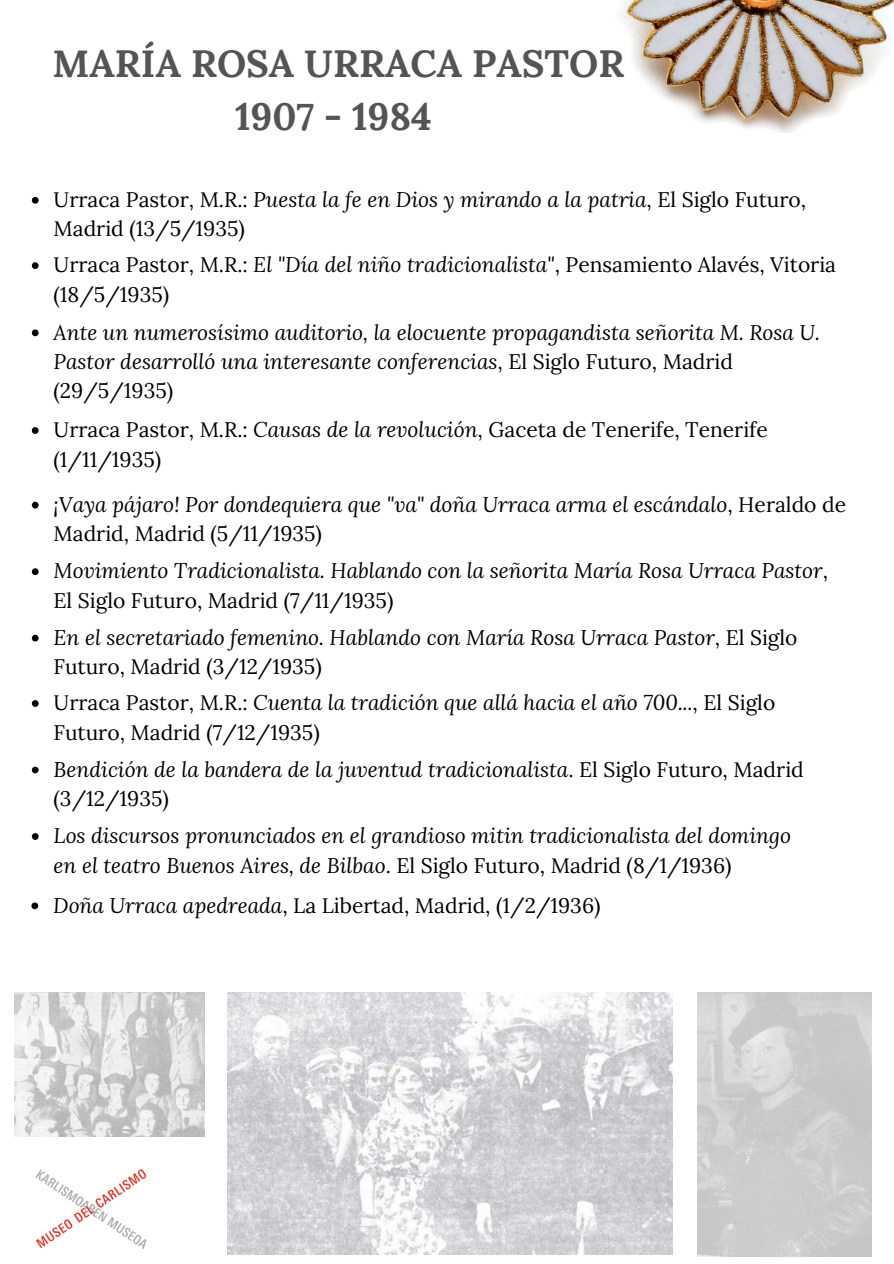
<style>
.page{position:relative;width:894px;height:1264px;background:#fff}
.page>*{position:absolute;margin:0;border:0;box-sizing:border-box;transform-origin:0 0}
.t1{font:700 37.95px/52.8px "Lora";color:#545454;text-align:center}
.t2{font:italic 21px/29.2px "Lora";color:#000}
.t3{font:21px/29.2px "Lora";color:#000}
.s1{font-style:italic}
.s2{font-style:normal}
</style>
<div class="page">
<img style="left:621px;top:0;width:272px;height:132px">
<img style="left:697px;top:992px;width:174px;height:263px">
<img style="left:35px;top:1169px;width:112px;height:80px">
<svg style="left:32px;top:197px;width:7px;height:7px"></svg>
<svg style="left:32px;top:262px;width:7px;height:7px"></svg>
<svg style="left:32px;top:329px;width:7px;height:7px"></svg>
<img style="left:227px;top:992px;width:445px;height:262px">
<svg style="left:32px;top:766px;width:7px;height:7px"></svg>
<svg style="left:32px;top:568px;width:7px;height:7px"></svg>
<svg style="left:32px;top:634px;width:7px;height:7px"></svg>
<svg style="left:32px;top:700px;width:7px;height:7px"></svg>
<svg style="left:32px;top:427px;width:7px;height:7px"></svg>
<svg style="left:32px;top:502px;width:7px;height:6px"></svg>
<img style="left:15px;top:992px;width:189px;height:144px">
<svg style="left:32px;top:833px;width:7px;height:6px"></svg>
<svg style="left:31px;top:902px;width:7px;height:7px"></svg>
<h1 class="t1" style="left:53px;top:37px;width:573px">MARÍA ROSA URRACA PASTOR<br>1907 - 1984</h1>
<p class="t3" style="left:54px;top:185px;width:754px">Urraca Pastor, M.R.: <span class="s1">Puesta la fe en Dios y mirando a la patria</span>, El Siglo Futuro,<br>Madrid (13/5/1935)</p>
<p class="t3" style="left:54px;top:250px;width:783px">Urraca Pastor, M.R.: <span class="s1">El "Día del niño tradicionalista"</span>, Pensamiento Alavés, Vitoria (18/5/1935)</p>
<p class="t2" style="left:54px;top:317px;width:767px">Ante un numerosísimo auditorio, la elocuente propagandista señorita M. Rosa U.<br>Pastor desarrolló una interesante conferencias<span class="s2">, El Siglo Futuro, Madrid (29/5/1935)</span></p>
<p class="t3" style="left:54px;top:415px;width:715px">Urraca Pastor, M.R.: <span class="s1">Causas de la revolución</span>, Gaceta de Tenerife, Tenerife (1/11/1935)</p>
<p class="t2" style="left:54px;top:489px;width:793px">¡Vaya pájaro! Por dondequiera que "va" doña Urraca arma el escándalo<span class="s2">, Heraldo de<br>Madrid, Madrid (5/11/1935)</span></p>
<p class="t2" style="left:54px;top:556px;width:775px">Movimiento Tradicionalista. Hablando con la señorita María Rosa Urraca Pastor<span class="s2">,<br>El Siglo Futuro, Madrid (7/11/1935)</span></p>
<p class="t2" style="left:54px;top:622px;width:745px">En el secretariado femenino. Hablando con María Rosa Urraca Pastor<span class="s2">, El Siglo<br>Futuro, Madrid (3/12/1935)</span></p>
<p class="t3" style="left:54px;top:688px;width:723px">Urraca Pastor, M.R.: <span class="s1">Cuenta la tradición que allá hacia el año 700...</span>, El Siglo<br>Futuro, Madrid (7/12/1935)</p>
<p class="t2" style="left:54px;top:754px;width:751px">Bendición de la bandera de la juventud tradicionalista<span class="s2">. El Siglo Futuro, Madrid (3/12/1935)</span></p>
<p class="t2" style="left:54px;top:820px;width:738px">Los discursos pronunciados en el grandioso mitin tradicionalista del domingo en el teatro Buenos Aires, de Bilbao<span class="s2">. El Siglo Futuro, Madrid (8/1/1936)</span></p>
<p class="t3" style="left:53px;top:890px;width:548px"><span class="s1">Doña Urraca apedreada</span>, La Libertad, Madrid, (1/2/1936)</p>
</div>
